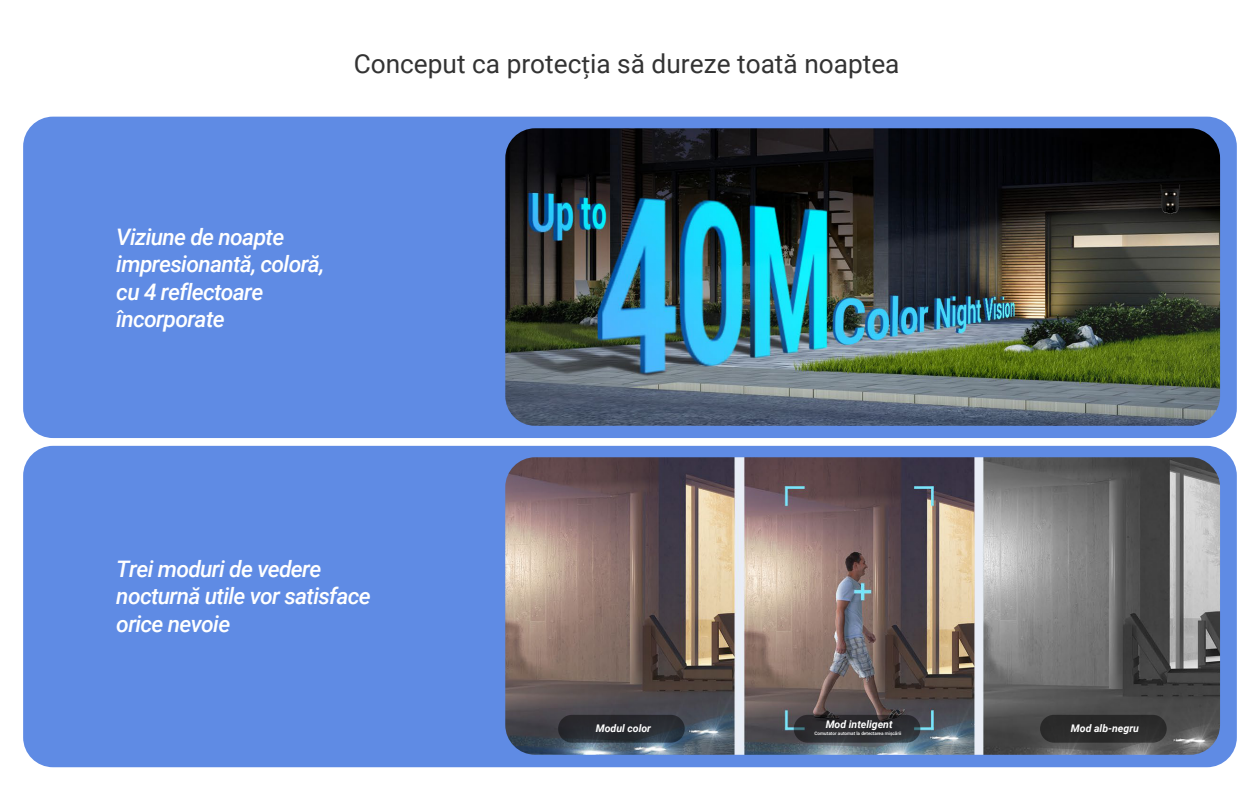
<style>
.page{position:relative;width:1260px;height:788px;background:#fff}
.page>*{position:absolute;margin:0;border:0;box-sizing:border-box;transform-origin:0 0}
.t1{font:26.25px "Roboto";color:#333}
.t2{font:italic 500 22.75px/27.3px "Roboto";letter-spacing:-.03em;color:#fff}
.t3{font:italic 700 10.5px "Roboto";color:#fff}
.t4{font:500 4.64px "Roboto";color:#fff}
.s1{font-family:"Myriad Pro"}
</style>
<div class="page">
<div style="left:23px;top:117px;width:1214px;height:321px;background:#5f8be4;border-radius:30px"></div>
<div style="left:23px;top:446px;width:1214px;height:321px;background:#5f8be4;border-radius:30px"></div>
<img style="left:505px;top:457px;width:715px;height:297px">
<div style="left:558px;top:714px;width:127px;height:28px;background:#2d2d2d;border-radius:14px"></div>
<div style="left:1040px;top:714px;width:127px;height:28px;background:#2d2d2d;border-radius:14px"></div>
<svg style="left:794px;top:714px;width:126px;height:28px;fill:#2c2c2f"></svg>
<img style="left:505px;top:128px;width:715px;height:298px">
<p class="t1" style="left:354px;top:45px;width:547px">Conceput ca protec<span class="s1">ț</span>ia să dureze toată noaptea</p>
<p class="t2" style="left:116px;top:222px;width:209px">Viziune de noapte impresionantă, coloră, cu 4 reflectoare încorporate</p>
<p class="t2" style="left:116px;top:554px;width:256px">Trei moduri de vedere nocturnă utile vor satisface orice nevoie</p>
<p class="t3" style="left:596px;top:720px;width:57px">Modul color</p>
<p class="t3" style="left:826px;top:716px;width:68px">Mod inteligent</p>
<p class="t3" style="left:1071px;top:720px;width:69px">Mod alb-negru</p>
<p class="t4" style="left:815px;top:730px;width:88px">Comutator automat la detectarea mișcării</p>
</div>
